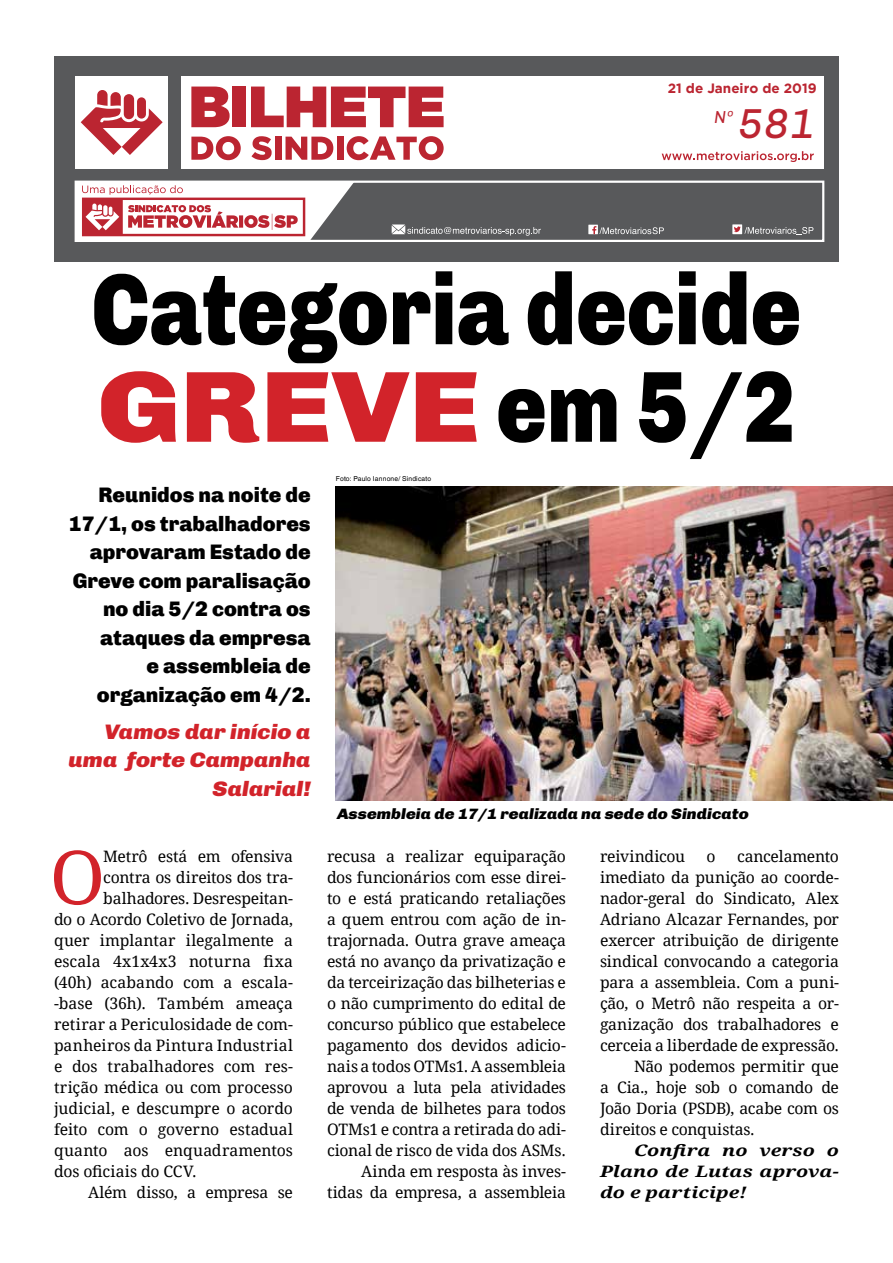
<style>
.page{position:relative;width:893px;height:1263px;background:#fff}
.page>*{position:absolute;margin:0;border:0;box-sizing:border-box;transform-origin:0 0}
.t1{font:900 101.25px/97.5px "Chivo";color:#000;scale:.83 1}
.t2{font:74.55px "Droid Serif";color:#d2232a}
.t3{font:italic 42px "Chivo";color:#bb2531}
.t4{font:900 21px/28.5px "Chivo";color:#000;text-align:right}
.t5{font:italic 900 21px/28.5px "Chivo";color:#d2232a;text-align:right;scale:1.1 1}
.t6{font:italic 17.4px "Chivo";color:#bb2531}
.t7{font:15.75px/21px "Droid Serif";letter-spacing:-.015em;color:#000;text-align:right}
.t8{font:italic 700 15.75px/21px "Droid Serif";letter-spacing:.005em;color:#000;text-align:justify;scale:1.25 1}
.t9{font:15.75px "Droid Serif";letter-spacing:.015em;color:#000}
.t10{font:15.75px "Droid Serif";letter-spacing:.01em;color:#000}
.t11{font:15.75px "Droid Serif";letter-spacing:.005em;color:#000}
.t12{font:italic 900 15px "Chivo";color:#000;scale:1.1 1}
.t13{font:700 13.5px "Gotham";color:#bb2531}
.t14{font:6.75px "Switzerland Plain";letter-spacing:.02em;color:#000}
.s1{color:#d2232a}
</style>
<div class="page">
<div style="left:54px;top:56px;width:785px;height:205px;background:#58595b"></div>
<div style="left:182px;top:76px;width:642px;height:92px;background:#fff"></div>
<div style="left:76px;top:76px;width:92px;height:92px;background:#fff"></div>
<svg style="left:81px;top:90px;width:82px;height:65px"></svg>
<div style="left:75px;top:181px;width:749px;height:61px;border:2px solid #fff"></div>
<svg style="left:191px;top:87px;width:39px;height:40px;background:#c64953"></svg>
<div style="left:233px;top:87px;width:13px;height:40px;background:#bb2531"></div>
<svg style="left:251px;top:87px;width:193px;height:40px"></svg>
<svg style="left:191px;top:136px;width:50px;height:24px"></svg>
<svg style="left:251px;top:136px;width:21px;height:24px"></svg>
<div style="left:275px;top:137px;width:6px;height:23px;background:#bb2531"></div>
<svg style="left:285px;top:137px;width:48px;height:23px"></svg>
<div style="left:337px;top:137px;width:6px;height:23px;background:#bb2531"></div>
<svg style="left:347px;top:136px;width:97px;height:24px"></svg>
<svg style="left:76px;top:182px;width:278px;height:59px;background:#e1bbbe"></svg>
<div style="left:588px;top:225px;width:10px;height:9px;background:#fff"></div>
<div style="left:732px;top:224px;width:10px;height:10px;background:#fff"></div>
<svg style="left:734px;top:226px;width:79px;height:9px"></svg>
<svg style="left:392px;top:224px;width:149px;height:12px"></svg>
<svg style="left:662px;top:151px;width:152px;height:11px"></svg>
<svg style="left:592px;top:226px;width:72px;height:8px"></svg>
<img style="left:336px;top:487px;width:557px;height:313px">
<p class="t13" style="left:668px;top:80px;width:150px">21 de Janeiro de 2019</p>
<h3 class="t3" style="left:738px;top:100px;width:79px">581</h3>
<p class="t6" style="left:714px;top:107px;width:20px">Nº</p>
<h1 class="t1" style="left:92px;top:261px;width:856px">Categoria decide<br><span class="s1">GREVE</span> em 5/2</h1>
<h3 class="t4" style="left:69px;top:481px;width:243px">Reunidos na noite de<br>17/1, os trabalhadores aprovaram Estado de<br>Greve com paralisação no dia 5/2 contra os ataques da empresa<br>e assembleia de organização em 4/2.</h3>
<h3 class="t5" style="left:69px;top:717px;width:222px">Vamos dar início a uma forte Campanha<br>Salarial!</h3>
<h2 class="t2" style="left:50px;top:826px;width:57px">O</h2>
<p class="t7" style="left:103px;top:846px;width:191px">Metrô está em ofensiva</p>
<p class="t7" style="left:103px;top:867px;width:191px">contra os direitos dos tra-</p>
<p class="t7" style="left:103px;top:888px;width:191px">balhadores. Desrespeitan-</p>
<p class="t7" style="left:54px;top:909px;width:240px">do o Acordo Coletivo de Jornada,</p>
<p class="t7" style="left:54px;top:930px;width:240px">quer implantar ilegalmente a</p>
<p class="t10" style="left:54px;top:951px;width:240px">escala 4x1x4x3 noturna fixa</p>
<p class="t7" style="left:54px;top:972px;width:240px">(40h) acabando com a escala-</p>
<p class="t7" style="left:54px;top:993px;width:240px">-base (36h). Também ameaça</p>
<p class="t7" style="left:54px;top:1014px;width:240px">retirar a Periculosidade de com-</p>
<p class="t9" style="left:54px;top:1035px;width:240px">panheiros da Pintura Industrial</p>
<p class="t7" style="left:54px;top:1056px;width:240px">e dos trabalhadores com res-</p>
<p class="t7" style="left:54px;top:1077px;width:240px">trição médica ou com processo</p>
<p class="t7" style="left:54px;top:1098px;width:240px">judicial, e descumpre o acordo</p>
<p class="t7" style="left:54px;top:1119px;width:240px">feito com o governo estadual</p>
<p class="t7" style="left:54px;top:1140px;width:240px">quanto aos enquadramentos</p>
<p class="t11" style="left:54px;top:1161px;width:144px">dos oficiais do CCV.</p>
<p class="t7" style="left:88px;top:1182px;width:206px">Além disso, a empresa se</p>
<p class="t14" style="left:336px;top:475px;width:97px">Foto: Paulo Iannone/ Sindicato</p>
<p class="t12" style="left:337px;top:805px;width:376px">Assembleia de 17/1 realizada na sede do Sindicato</p>
<p class="t7" style="left:327px;top:846px;width:240px">recusa a realizar equiparação dos funcionários com esse direi&shy;to e está praticando retaliações a quem entrou com ação de in&shy;trajornada. Outra grave ameaça está no avanço da privatização e da terceirização das bilheterias e o não cumprimento do edital de concurso público que estabelece pagamento dos devidos adicio&shy;nais a todos OTMs1. A assembleia aprovou a luta pela atividades de venda de bilhetes para todos<br>OTMs1 e contra a retirada do adi&shy;cional de risco de vida dos ASMs.<br>Ainda em resposta às inves&shy;tidas da empresa, a assembleia</p>
<p class="t7" style="left:600px;top:845px;width:87px">reivindicou</p>
<p class="t7" style="left:707px;top:845px;width:11px">o</p>
<p class="t7" style="left:737px;top:845px;width:103px">cancelamento</p>
<p class="t7" style="left:600px;top:866px;width:240px">imediato da punição ao coorde-</p>
<p class="t7" style="left:600px;top:887px;width:240px">nador-geral do Sindicato, Alex</p>
<p class="t7" style="left:600px;top:908px;width:240px">Adriano Alcazar Fernandes, por</p>
<p class="t7" style="left:600px;top:929px;width:240px">exercer atribuição de dirigente</p>
<p class="t7" style="left:600px;top:950px;width:240px">sindical convocando a categoria</p>
<p class="t7" style="left:600px;top:971px;width:240px">para a assembleia. Com a puni-</p>
<p class="t7" style="left:600px;top:992px;width:240px">ção, o Metrô não respeita a or-</p>
<p class="t7" style="left:600px;top:1013px;width:240px">ganização dos trabalhadores e</p>
<p class="t7" style="left:600px;top:1034px;width:240px">cerceia a liberdade de expressão.</p>
<p class="t7" style="left:634px;top:1055px;width:206px">Não podemos permitir que</p>
<p class="t7" style="left:600px;top:1076px;width:240px">a Cia., hoje sob o comando de</p>
<p class="t7" style="left:600px;top:1097px;width:240px">João Doria (PSDB), acabe com os</p>
<p class="t7" style="left:600px;top:1118px;width:156px">direitos e conquistas.</p>
<p class="t8" style="left:600px;top:1140px;width:193px;text-indent:34px">Confira no verso o Plano de Lutas aprova&shy;do e participe!</p>
</div>
